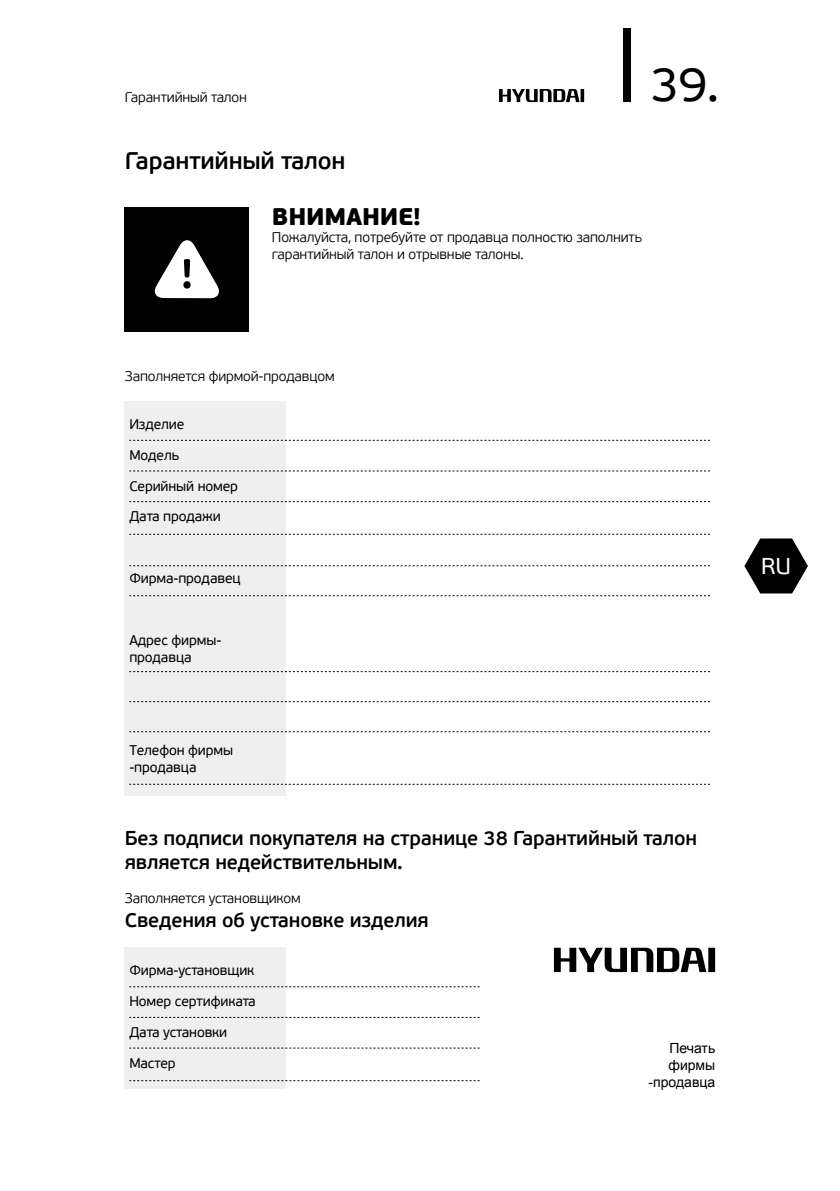
<style>
.page{position:relative;width:840px;height:1191px;background:#fff}
.page>*{position:absolute;margin:0;border:0;box-sizing:border-box;transform-origin:0 0}
.t1{font:48px "PF Beau Sans Pro";color:#000}
.t2{font:600 24px "PF Beau Sans Pro";letter-spacing:-.01em;color:#000}
.t3{font:900 24px "PF Beau Sans Pro";letter-spacing:-.01em;color:#000}
.t4{font:22.8px "PF Beau Sans Pro";color:#fff}
.t5{font:600 20px/24px "PF Beau Sans Pro";letter-spacing:-.01em;color:#000}
.t6{font:300 14px/16.8px "PF Beau Sans Pro";letter-spacing:-.01em;color:#000}
.t7{font:14px/16.8px "PF Beau Sans Pro";letter-spacing:-.01em;color:#000}
.t8{font:14px/16.8px "Arial";color:#000;text-align:right}
</style>
<div class="page">
<div style="left:623px;top:28px;width:7px;height:73px;background:#000"></div>
<svg style="left:744px;top:538px;width:63px;height:55px"></svg>
<svg style="left:499px;top:89px;width:85px;height:13px"></svg>
<div style="left:125px;top:207px;width:124px;height:124px;background:#000"></div>
<svg style="left:154px;top:240px;width:65px;height:58px"></svg>
<div style="left:125px;top:401px;width:161px;height:394px;background:#efefef"></div>
<div style="left:125px;top:947px;width:161px;height:142px;background:#efefef"></div>
<svg style="left:129px;top:440px;width:580px;height:1px"></svg>
<svg style="left:129px;top:986px;width:350px;height:1px"></svg>
<svg style="left:129px;top:470px;width:580px;height:1px"></svg>
<svg style="left:129px;top:1017px;width:350px;height:1px"></svg>
<svg style="left:129px;top:501px;width:580px;height:1px"></svg>
<svg style="left:129px;top:1047px;width:350px;height:1px"></svg>
<svg style="left:129px;top:534px;width:580px;height:1px"></svg>
<svg style="left:129px;top:1080px;width:350px;height:1px"></svg>
<svg style="left:129px;top:565px;width:580px;height:1px"></svg>
<svg style="left:129px;top:731px;width:580px;height:1px"></svg>
<svg style="left:129px;top:784px;width:580px;height:1px"></svg>
<svg style="left:129px;top:595px;width:580px;height:1px"></svg>
<svg style="left:129px;top:671px;width:580px;height:1px"></svg>
<svg style="left:129px;top:701px;width:580px;height:1px"></svg>
<svg style="left:553px;top:947px;width:161px;height:25px"></svg>
<p class="t6" style="left:125px;top:89px;width:124px">Гарантийный талон</p>
<h1 class="t1" style="left:650px;top:56px;width:70px">39.</h1>
<h2 class="t2" style="left:125px;top:146px;width:222px">Гарантийный талон</h2>
<h2 class="t3" style="left:272px;top:201px;width:150px">ВНИМАНИЕ!</h2>
<p class="t6" style="left:272px;top:229px;width:371px">Пожалуйста, потребуйте от продавца полностю заполнить гарантийный талон и отрывные талоны.</p>
<p class="t6" style="left:125px;top:367px;width:211px">Заполняется фирмой-продавцом</p>
<p class="t7" style="left:129px;top:415px;width:56px">Изделие</p>
<p class="t7" style="left:129px;top:446px;width:51px">Модель</p>
<p class="t7" style="left:129px;top:477px;width:110px">Серийный номер</p>
<p class="t7" style="left:129px;top:508px;width:93px">Дата продажи</p>
<p class="t7" style="left:129px;top:570px;width:113px">Фирма-продавец</p>
<p class="t7" style="left:129px;top:632px;width:94px">Адрес фирмы&shy;продавца</p>
<p class="t7" style="left:129px;top:742px;width:105px">Телефон фирмы -продавца</p>
<h3 class="t5" style="left:125px;top:826px;width:573px">Без подписи покупателя на странице 38 Гарантийный талон является недействительным.</h3>
<p class="t6" style="left:125px;top:889px;width:177px">Заполняется установщиком</p>
<h3 class="t5" style="left:125px;top:908px;width:305px">Сведения об установке изделия</h3>
<p class="t7" style="left:129px;top:962px;width:126px">Фирма-установщик</p>
<p class="t7" style="left:129px;top:993px;width:128px">Номер сертификата</p>
<p class="t7" style="left:129px;top:1024px;width:99px">Дата установки</p>
<p class="t7" style="left:129px;top:1055px;width:48px">Мастер</p>
<p class="t8" style="left:648px;top:1040px;width:68px">Печать фирмы -продавца</p>
<h3 class="t4" style="left:760px;top:553px;width:31px">RU</h3>
</div>
